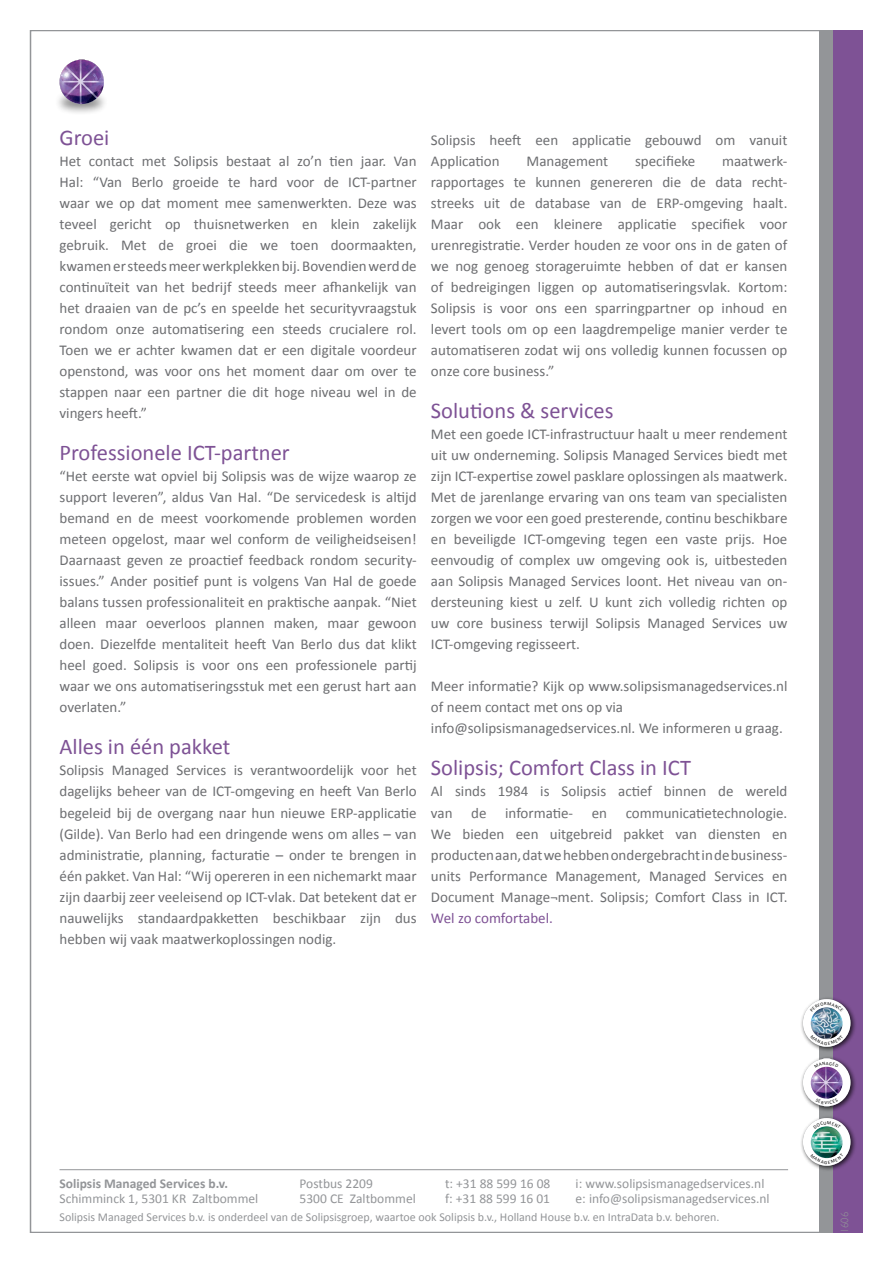
<style>
.page{position:relative;width:893px;height:1263px;background:#fff}
.page>*{position:absolute;margin:0;border:0;box-sizing:border-box;transform-origin:0 0}
.t1{font:22.5px "Calibri";color:#7e5295}
.t2{font:15px/21px "Calibri";color:#6d6e71;text-align:justify}
.t3{font:15px "Calibri";color:#7e5295}
.t4{font:13.5px "Calibri";color:#939598}
.t5{font:700 13.5px "Calibri";color:#939598}
.t6{font:12px "Calibri";color:#939598}
.t7{font:300 10.5px "Gill Sans";color:#939598}
</style>
<div class="page">
<div style="left:819px;top:30px;width:14px;height:1203px;background:#939598"></div>
<div style="left:833px;top:30px;width:30px;height:1203px;background:#7e5295"></div>
<div style="left:54px;top:89px;width:55px;height:27px;background:#000;opacity:.5"></div>
<svg style="left:60px;top:60px;width:44px;height:45px"></svg>
<img style="left:60px;top:60px;width:44px;height:44px;border-radius:22px">
<div style="left:800px;top:1115px;width:57px;height:57px;background:#000;opacity:.75"></div>
<img style="left:803px;top:1133px;width:47px;height:28px">
<div style="left:803px;top:1118px;width:47px;height:48px;background:#fff;border-radius:50%"></div>
<img style="left:811px;top:1126px;width:32px;height:32px;border-radius:16px">
<div style="left:800px;top:1056px;width:57px;height:56px;background:#000;opacity:.75"></div>
<img style="left:803px;top:1073px;width:47px;height:29px">
<div style="left:803px;top:1058px;width:47px;height:48px;background:#fff;border-radius:50%"></div>
<img style="left:811px;top:1067px;width:32px;height:31px;border-radius:16px">
<div style="left:800px;top:996px;width:57px;height:57px;background:#000;opacity:.75"></div>
<img style="left:803px;top:1014px;width:47px;height:28px">
<div style="left:803px;top:999px;width:47px;height:48px;background:#fff;border-radius:50%"></div>
<img style="left:811px;top:1007px;width:32px;height:32px;border-radius:16px">
<hr style="left:60px;top:1169px;width:728px;height:1px;background:#939598">
<svg style="left:812px;top:1118px;width:29px;height:11px"></svg>
<svg style="left:810px;top:1153px;width:34px;height:13px"></svg>
<svg style="left:812px;top:1098px;width:29px;height:9px"></svg>
<svg style="left:812px;top:1058px;width:29px;height:10px"></svg>
<svg style="left:810px;top:999px;width:33px;height:13px"></svg>
<svg style="left:810px;top:1035px;width:33px;height:13px"></svg>
<h1 class="t1" style="left:60px;top:124px;width:51px">Groei</h1>
<p class="t2" style="left:60px;top:151px;width:359px">Het contact met Solipsis bestaat al zo’n tien jaar. Van Hal: “Van Berlo groeide te hard voor de ICT-partner waar we op dat moment mee samenwerkten. Deze was teveel gericht op thuisnetwerken en klein zakelijk gebruik. Met de groei die we toen doormaakten, kwamen er steeds meer werkplekken bij. Bovendien werd de continuïteit van het bedrijf steeds meer afhankelijk van het draaien van de pc’s en speelde het securityvraagstuk rondom onze automatisering een steeds crucialere rol.<br>Toen we er achter kwamen dat er een digitale voordeur openstond, was voor ons het moment daar om over te stappen naar een partner die dit hoge niveau wel in de vingers heeft.”</p>
<h1 class="t1" style="left:60px;top:439px;width:232px">Professionele ICT-partner</h1>
<p class="t2" style="left:60px;top:466px;width:359px">“Het eerste wat opviel bij Solipsis was de wijze waarop ze support leveren”, aldus Van Hal. “De servicedesk is altijd bemand en de meest voorkomende problemen worden meteen opgelost, maar wel conform de veiligheidseisen!<br>Daarnaast geven ze proactief feedback rondom security&shy;issues.” Ander positief punt is volgens Van Hal de goede balans tussen professionaliteit en praktische aanpak. “Niet alleen maar oeverloos plannen maken, maar gewoon doen. Diezelfde mentaliteit heeft Van Berlo dus dat klikt heel goed. Solipsis is voor ons een professionele partij waar we ons automatiseringsstuk met een gerust hart aan overlaten.”</p>
<h1 class="t1" style="left:60px;top:733px;width:172px">Alles in één pakket</h1>
<p class="t2" style="left:60px;top:760px;width:359px">Solipsis Managed Services is verantwoordelijk voor het dagelijks beheer van de ICT-omgeving en heeft Van Berlo begeleid bij de overgang naar hun nieuwe ERP-applicatie (Gilde). Van Berlo had een dringende wens om alles – van administratie, planning, facturatie – onder te brengen in één pakket. Van Hal: “Wij opereren in een nichemarkt maar zijn daarbij zeer veeleisend op ICT-vlak. Dat betekent dat er nauwelijks standaardpakketten beschikbaar zijn dus hebben wij vaak maatwerkoplossingen nodig.</p>
<p class="t2" style="left:431px;top:130px;width:358px">Solipsis heeft een applicatie gebouwd om vanuit<br>Application</p>
<p class="t2" style="left:527px;top:151px;width:83px">Management</p>
<p class="t2" style="left:635px;top:151px;width:62px">specifieke</p>
<p class="t2" style="left:431px;top:151px;width:358px;text-indent:291px">maatwerk&shy;rapportages te kunnen genereren die de data recht&shy;streeks uit de database van de ERP-omgeving haalt.<br>Maar ook een kleinere applicatie specifiek voor urenregistratie. Verder houden ze voor ons in de gaten of we nog genoeg storageruimte hebben of dat er kansen of bedreigingen liggen op automatiseringsvlak. Kortom:<br>Solipsis is voor ons een sparringpartner op inhoud en levert tools om op een laagdrempelige manier verder te automatiseren zodat wij ons volledig kunnen focussen op onze core business.”</p>
<h1 class="t1" style="left:431px;top:397px;width:184px">Solutions &amp; services</h1>
<p class="t2" style="left:431px;top:424px;width:358px">Met een goede ICT-infrastructuur haalt u meer rendement uit uw onderneming. Solipsis Managed Services biedt met zijn ICT-expertise zowel pasklare oplossingen als maatwerk.<br>Met de jarenlange ervaring van ons team van specialisten zorgen we voor een goed presterende, continu beschikbare en beveiligde ICT-omgeving tegen een vaste prijs. Hoe eenvoudig of complex uw omgeving ook is, uitbesteden aan Solipsis Managed Services loont. Het niveau van on&shy;dersteuning kiest u zelf. U kunt zich volledig richten op uw core business terwijl Solipsis Managed Services uw ICT-omgeving regisseert.</p>
<p class="t2" style="left:431px;top:676px;width:358px;text-align:left">Meer informatie? Kijk op www.solipsismanagedservices.nl of neem contact met ons op via info@solipsismanagedservices.nl. We informeren u graag.</p>
<h1 class="t1" style="left:431px;top:754px;width:261px">Solipsis; Comfort Class in ICT</h1>
<p class="t2" style="left:431px;top:781px;width:358px">Al sinds 1984 is Solipsis actief binnen de wereld van de informatie- en communicatietechnologie.<br>We bieden een uitgebreid pakket van diensten en producten aan, dat we hebben ondergebracht in de business&shy;units Performance Management, Managed Services en Document Manage¬ment. Solipsis; Comfort Class in ICT.</p>
<p class="t3" style="left:431px;top:908px;width:124px">Wel zo comfortabel.</p>
<p class="t5" style="left:60px;top:1174px;width:170px">Solipsis Managed Services b.v.</p>
<p class="t4" style="left:300px;top:1174px;width:75px">Postbus 2209</p>
<p class="t4" style="left:445px;top:1174px;width:107px">t: +31 88 599 16 08</p>
<p class="t4" style="left:576px;top:1174px;width:190px">i: www.solipsismanagedservices.nl</p>
<p class="t4" style="left:60px;top:1189px;width:200px">Schimminck 1, 5301 KR Zaltbommel</p>
<p class="t4" style="left:300px;top:1189px;width:118px">5300 CE Zaltbommel</p>
<p class="t4" style="left:445px;top:1189px;width:107px">f: +31 88 599 16 01</p>
<p class="t4" style="left:576px;top:1189px;width:195px">e: info@solipsismanagedservices.nl</p>
<p class="t6" style="left:60px;top:1209px;width:661px">Solipsis Managed Services b.v. is onderdeel van de Solipsisgroep, waartoe ook Solipsis b.v., Holland House b.v. en IntraData b.v. behoren.</p>
<p class="t7" style="left:839px;top:1233px;width:23px;rotate:-90deg">1606</p>
</div>
